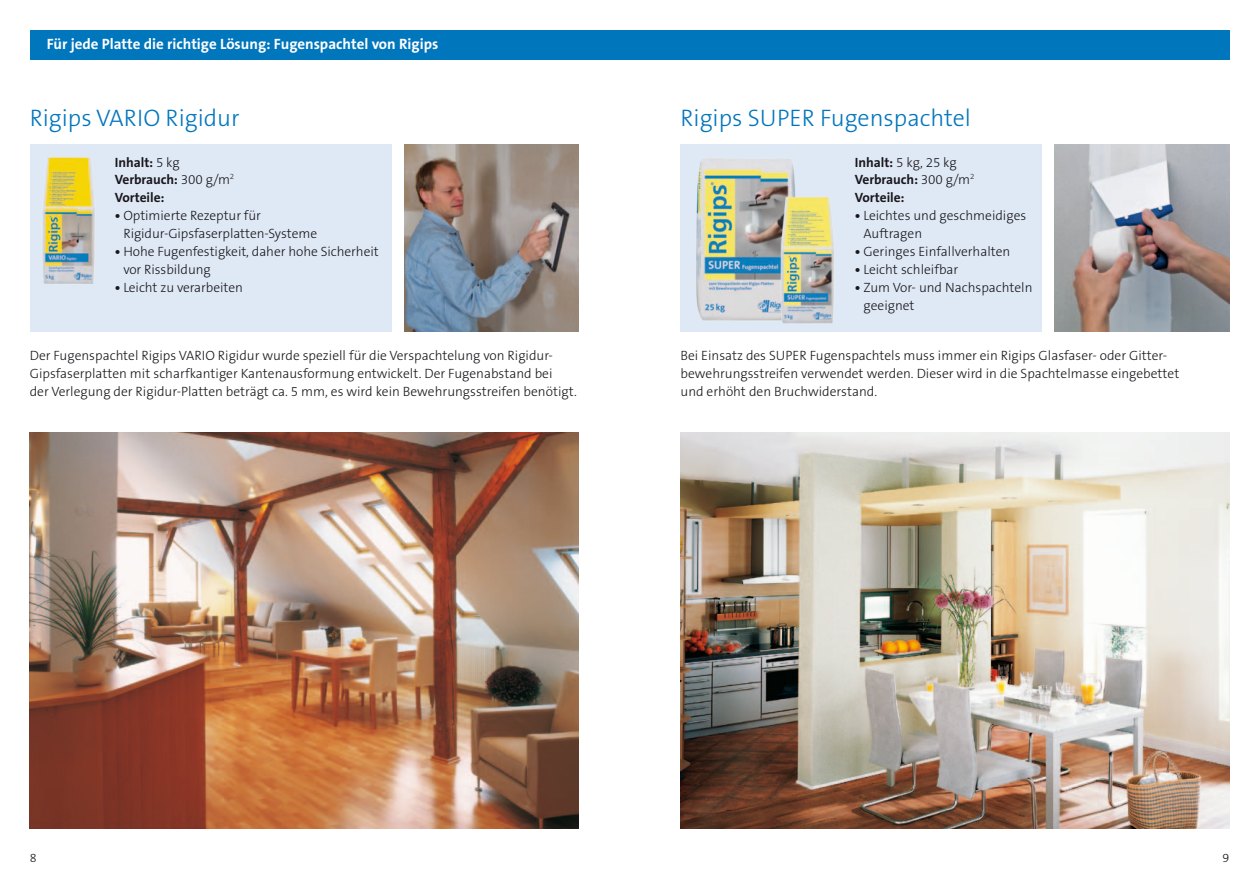
<style>
.page{position:relative;width:1259px;height:893px;background:#fff}
.page>*{position:absolute;margin:0;border:0;box-sizing:border-box;transform-origin:0 0}
.t1{font:300 24px "The Sans B3";color:#0076bd}
.t2{font:700 15px "The Sans B7";color:#fff}
.t3{font:300 13.5px/18px "The Sans B3";color:#1a171c}
.t4{font:700 13.5px/18px "The Sans B7";letter-spacing:-.005em;color:#1a171c}
.t5{font:300 13.5px "The Sans B W3";color:#1a171c}
.t6{font:700 13.5px "The Sans B W7";letter-spacing:-.005em;color:#1a171c}
.t7{font:300 12.45px "The Sans B W3";color:#1a171c}
.s1{font-family:"The Sans B W3";font-weight:300}
.s2{font-family:"The Sans B3";font-weight:300}
.s3{font-family:"The Sans B7";font-weight:700}
.s4{font-family:"The Sans B W7";font-weight:700}
</style>
<div class="page">
<div style="left:680px;top:144px;width:362px;height:187px;background:#dfe9f5"></div>
<div style="left:30px;top:30px;width:1199px;height:30px;background:#0076bd"></div>
<img style="left:680px;top:432px;width:549px;height:396px">
<img style="left:1054px;top:144px;width:175px;height:187px">
<img style="left:30px;top:432px;width:548px;height:396px">
<img style="left:404px;top:144px;width:174px;height:187px">
<div style="left:30px;top:144px;width:361px;height:187px;background:#dfe9f5"></div>
<img style="left:696px;top:158px;width:100px;height:163px">
<img style="left:42px;top:157px;width:53px;height:127px">
<img style="left:779px;top:196px;width:55px;height:128px">
<p class="t2" style="left:47px;top:36px;width:393px">Für jede Platte die richtige Lösung: Fugenspachtel von Rigips</p>
<h1 class="t1" style="left:30px;top:105px;width:211px">Rigips VARIO Rigidur</h1>
<p class="t6" style="left:115px;top:154px;width:67px">Inhalt: <span class="s1">5 kg</span></p>
<p class="t4" style="left:115px;top:171px;width:121px">Verbrauch: <span class="s2">300 g/m</span><sup>2<br></sup>Vorteile:</p>
<p class="t3" style="left:123px;top:207px;width:195px;text-indent:-9px"><span class="s3">•</span> Optimierte Rezeptur für<br>Rigidur-Gipsfaserplatten-Systeme</p>
<p class="t3" style="left:123px;top:243px;width:257px;text-indent:-9px"><span class="s3">•</span> Hohe Fugenfestigkeit, daher hohe Sicherheit vor Rissbildung</p>
<p class="t3" style="left:115px;top:279px;width:130px"><span class="s3">•</span> Leicht zu verarbeiten</p>
<p class="t3" style="left:30px;top:347px;width:548px">Der Fugenspachtel Rigips VARIO Rigidur wurde speziell für die Verspachtelung von Rigidur-<br>Gipsfaserplatten mit scharfkantiger Kantenausformung entwickelt. Der Fugenabstand bei<br>der Verlegung der Rigidur-Platten beträgt ca. 5 mm, es wird kein Bewehrungsstreifen benötigt.</p>
<h1 class="t1" style="left:680px;top:105px;width:292px">Rigips SUPER Fugenspachtel</h1>
<p class="t5" style="left:855px;top:154px;width:103px"><span class="s4">Inhalt:</span> 5 kg, 25 kg</p>
<p class="t4" style="left:855px;top:171px;width:121px">Verbrauch: <span class="s2">300 g/m</span><sup>2<br></sup>Vorteile:</p>
<p class="t3" style="left:863px;top:207px;width:164px;text-indent:-9px"><span class="s3">•</span> Leichtes und geschmeidiges<br>Auftragen</p>
<p class="t3" style="left:855px;top:243px;width:157px"><span class="s3">•</span> Geringes Einfallverhalten</p>
<p class="t3" style="left:855px;top:261px;width:105px"><span class="s3">•</span> Leicht schleifbar</p>
<p class="t3" style="left:863px;top:279px;width:171px;text-indent:-9px"><span class="s3">•</span> Zum Vor- und Nachspachteln geeignet</p>
<p class="t3" style="left:680px;top:347px;width:500px">Bei Einsatz des SUPER Fugenspachtels muss immer ein Rigips Glasfaser- oder Gitter&shy;bewehrungsstreifen verwendet werden. Dieser wird in die Spachtelmasse eingebettet und erhöht den Bruchwiderstand.</p>
<p class="t7" style="left:30px;top:850px;width:8px">8</p>
<p class="t7" style="left:1222px;top:850px;width:8px">9</p>
</div>
